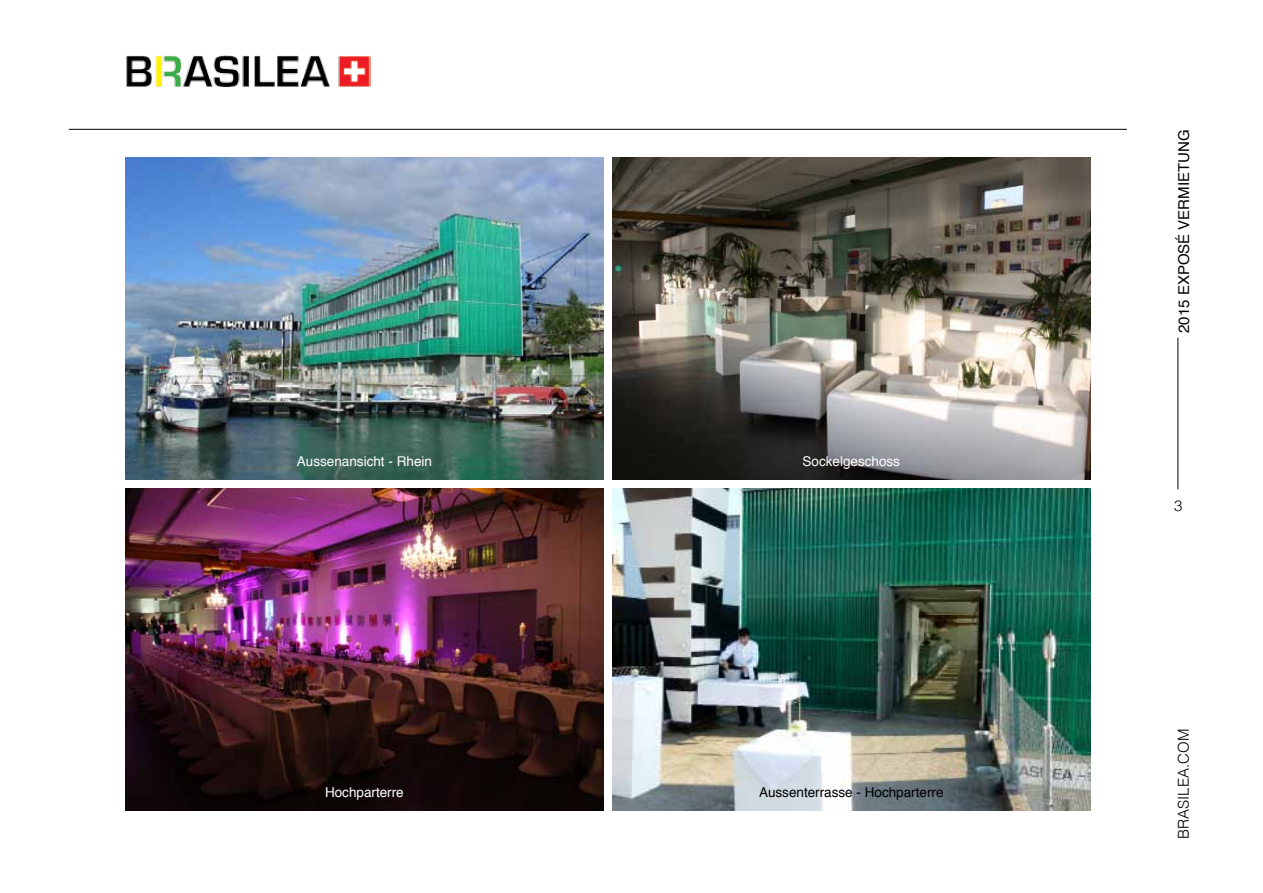
<style>
.page{position:relative;width:1263px;height:893px;background:#fff}
.page>*{position:absolute;margin:0;border:0;box-sizing:border-box;transform-origin:0 0}
.t1{font:15px "Helvetica";color:#000}
.t2{font:300 15px "Helvetica";color:#000}
.t3{font:13.5px "Helvetica";color:#fff}
.t4{font:13.5px "Helvetica";color:#000}
</style>
<div class="page">
<img style="left:126px;top:55px;width:245px;height:33px">
<hr style="left:69px;top:129px;width:1058px;height:1px;background:#000">
<hr style="left:1178px;top:338px;width:1px;height:151px;background:#000">
<img style="left:125px;top:157px;width:479px;height:322px">
<img style="left:125px;top:489px;width:479px;height:321px">
<img style="left:612px;top:157px;width:478px;height:322px">
<img style="left:612px;top:489px;width:478px;height:321px">
<p class="t3" style="left:297px;top:451px;width:137px">Aussenansicht - Rhein</p>
<p class="t3" style="left:802px;top:451px;width:99px">Sockelgeschoss</p>
<p class="t3" style="left:325px;top:782px;width:80px">Hochparterre</p>
<p class="t4" style="left:759px;top:782px;width:186px">Aussenterrasse - Hochparterre</p>
<p class="t1" style="left:1172px;top:333px;width:205px;rotate:-90deg">2015 EXPOSÉ VERMIETUNG</p>
<p class="t2" style="left:1174px;top:492px;width:10px">3</p>
<p class="t2" style="left:1170px;top:839px;width:112px;rotate:-90deg">BRASILEA.COM</p>
</div>
